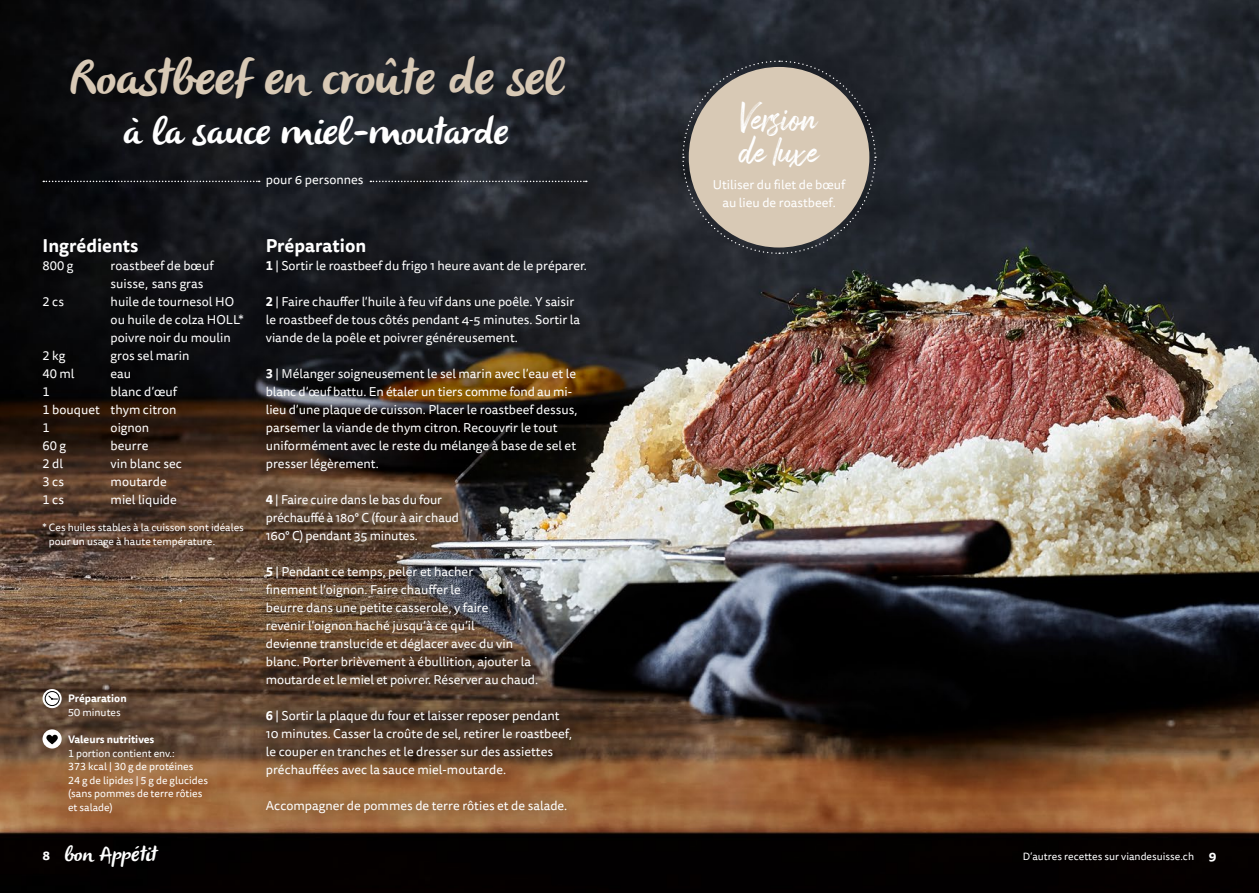
<style>
.page{position:relative;width:1259px;height:893px;background:#fff}
.page>*{position:absolute;margin:0;border:0;box-sizing:border-box;transform-origin:0 0}
.t1{font:italic 49.5px "Olivier";color:#d8c9b5}
.t2{font:italic 37.5px "Olivier";color:#fff}
.t3{font:33px/33px "Arsilon";color:#fff}
.t4{font:italic 21px "Olivier";color:#fff}
.t5{font:700 18px "Tisa Sans OT";color:#fff}
.t6{font:12.75px/18px "Tisa Sans OT";color:#fff}
.t7{font:10.5px/13.5px "Tisa Sans OT";color:#fff}
.t8{font:700 10.5px "Tisa Sans OT";color:#fff}
.s1{font-weight:700}
.s2{font-family:"Tisa Sans OT";font-weight:700;font-style:normal;font-size:12.75px}
.s3{font-weight:700;font-size:12.75px}
</style>
<div class="page">
<img style="left:0;top:0;width:1259px;height:893px">
<svg style="left:43px;top:181px;width:217px;height:1px"></svg>
<svg style="left:370px;top:181px;width:217px;height:1px"></svg>
<svg style="left:43px;top:689px;width:19px;height:19px"></svg>
<div style="left:45px;top:691px;width:15px;height:15px;border:1px solid #000;border-radius:50%"></div>
<svg style="left:48px;top:695px;width:10px;height:5px"></svg>
<svg style="left:43px;top:729px;width:19px;height:19px"></svg>
<svg style="left:46px;top:735px;width:12px;height:9px"></svg>
<div style="left:252px;top:224px;width:346px;height:604px;background:#000;opacity:.7"></div>
<svg style="left:681px;top:60px;width:195px;height:195px;background:#9e958a"></svg>
<h1 class="t1" style="left:69px;top:50px;width:492px">Roastbeef en cro ûtedesel</h1>
<h2 class="t2" style="left:122px;top:110px;width:395px">à la saucemiel -moutarde</h2>
<p class="t6" style="left:266px;top:172px;width:99px">pour 6 personnes</p>
<h3 class="t5" style="left:43px;top:234px;width:98px">Ingrédients</h3>
<p class="t6" style="left:43px;top:257px;width:32px">800 g</p>
<p class="t6" style="left:111px;top:257px;width:104px">roastbeef de bœuf suisse, sans gras</p>
<p class="t6" style="left:43px;top:293px;width:23px">2 cs</p>
<p class="t6" style="left:111px;top:293px;width:135px">huile de tournesol HO ou huile de colza HOLL* poivre noir du moulin</p>
<p class="t6" style="left:43px;top:347px;width:25px">2 kg</p>
<p class="t6" style="left:111px;top:347px;width:80px">gros sel marin</p>
<p class="t6" style="left:43px;top:365px;width:34px">40 ml</p>
<p class="t6" style="left:111px;top:365px;width:22px">eau</p>
<p class="t6" style="left:43px;top:383px;width:9px">1</p>
<p class="t6" style="left:43px;top:383px;width:136px;text-align:justify;text-indent:68px">blanc d’œuf 1 bouquet thym citron 1</p>
<p class="t6" style="left:111px;top:419px;width:40px">oignon</p>
<p class="t6" style="left:43px;top:437px;width:25px">60 g</p>
<p class="t6" style="left:111px;top:437px;width:39px">beurre</p>
<p class="t6" style="left:43px;top:455px;width:22px">2 dl</p>
<p class="t6" style="left:111px;top:455px;width:73px">vin blanc sec</p>
<p class="t6" style="left:43px;top:473px;width:23px">3 cs</p>
<p class="t6" style="left:111px;top:473px;width:58px">moutarde</p>
<p class="t6" style="left:43px;top:491px;width:23px">1 cs</p>
<p class="t6" style="left:111px;top:491px;width:68px">miel liquide</p>
<p class="t7" style="left:49px;top:521px;width:196px;text-indent:-6px">* Ces huiles stables à la cuisson sont idéales pour un usage à haute température.</p>
<p class="t8" style="left:68px;top:692px;width:60px">Préparation</p>
<p class="t7" style="left:68px;top:706px;width:54px">50 minutes</p>
<p class="t8" style="left:68px;top:733px;width:88px">Valeurs nutritives</p>
<p class="t7" style="left:68px;top:747px;width:141px">1 portion contient env.:<br>373 kcal | 30 g de protéines<br>24 g de lipides | 5 g de glucides (sans pommes de terre rôties et salade)</p>
<h3 class="t5" style="left:266px;top:234px;width:102px">Préparation</h3>
<p class="t6" style="left:266px;top:257px;width:322px"><span class="s1">1</span> | Sortir le roastbeef du frigo 1 heure avant de le préparer.</p>
<p class="t6" style="left:266px;top:293px;width:316px"><span class="s1">2</span> | Faire chauffer l’huile à feu vif dans une poêle. Y saisir le roastbeef de tous côtés pendant 4-5 minutes. Sortir la viande de la poêle et poivrer généreusement.</p>
<p class="t6" style="left:266px;top:365px;width:313px"><span class="s1">3</span> | Mélanger soigneusement le sel marin avec l’eau et le blanc d’œuf battu. En étaler un tiers comme fond au mi&shy;lieu d’une plaque de cuisson. Placer le roastbeef dessus, parsemer la viande de thym citron. Recouvrir le tout uniformément avec le reste du mélange à base de sel et presser légèrement.</p>
<p class="t6" style="left:266px;top:491px;width:194px"><span class="s1">4</span> | Faire cuire dans le bas du four préchauffé à 180° C (four à air chaud<br>160° C) pendant 35 minutes.</p>
<p class="t6" style="left:266px;top:563px;width:274px"><span class="s1">5</span> | Pendant ce temps, peler et hacher<br>finement l’oignon. Faire chauffer le<br>beurre dans une petite casserole, y faire<br>revenir l’oignon haché jusqu’à ce qu’il<br>devienne translucide et déglacer avec du vin blanc. Porter brièvement à ébullition, ajouter la moutarde et le miel et poivrer. Réserver au chaud.</p>
<p class="t6" style="left:266px;top:707px;width:308px"><span class="s1">6</span> | Sortir la plaque du four et laisser reposer pendant 10 minutes. Casser la croûte de sel, retirer le roastbeef, le couper en tranches et le dresser sur des assiettes préchauffées avec la sauce miel-moutarde.</p>
<p class="t6" style="left:266px;top:797px;width:303px">Accompagner de pommes de terre rôties et de salade.</p>
<h3 class="t3" style="left:739px;top:102px;width:81px">Version de luxe</h3>
<p class="t6" style="left:713px;top:176px;width:134px;text-align:center">Utiliser du filet de bœuf au lieu de roastbeef.</p>
<h3 class="t4" style="left:43px;top:842px;width:120px"><span class="s2">8</span> bon Appétit</h3>
<p class="t7" style="left:1023px;top:850px;width:195px">D’autres recettes sur viandesuisse.ch <span class="s3">9</span></p>
</div>
